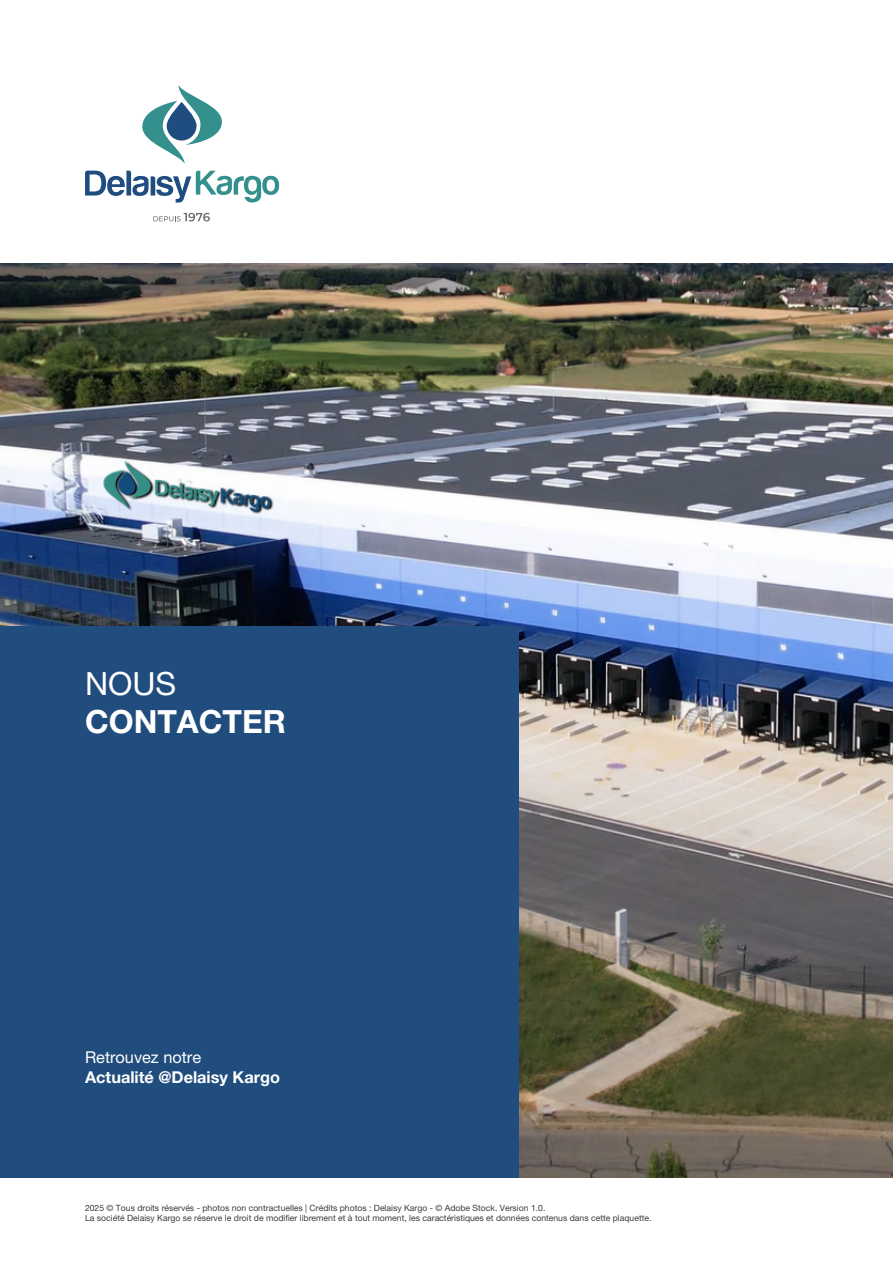
<style>
.page{position:relative;width:893px;height:1263px;background:#fff}
.page>*{position:absolute;margin:0;border:0;box-sizing:border-box;transform-origin:0 0}
.t1{font:700 31.95px "Helvetica Neue LT Pro";color:#fff}
.t2{font:31.95px "Helvetica Neue LT Pro";color:#fff}
.t3{font:700 16.35px "Helvetica Neue LT Pro";color:#fff}
.t4{font:16.35px "Helvetica Neue LT Pro";color:#fff}
.t5{font:8.7px/10.4px "Helvetica Neue LT Pro";color:#3c3c3b}
</style>
<div class="page">
<svg style="left:142px;top:85px;width:80px;height:79px"></svg>
<svg style="left:85px;top:171px;width:194px;height:32px"></svg>
<svg style="left:153px;top:213px;width:57px;height:8px"></svg>
<img style="left:0;top:264px;width:893px;height:914px">
<div style="left:0;top:626px;width:519px;height:552px;background:#204d7d"></div>
<h1 class="t2" style="left:85px;top:664px;width:93px">NOUS</h1>
<h1 class="t1" style="left:85px;top:702px;width:202px">CONTACTER</h1>
<h2 class="t4" style="left:85px;top:1047px;width:118px">Retrouvez notre</h2>
<h2 class="t3" style="left:85px;top:1067px;width:197px">Actualité @Delaisy Kargo</h2>
<p class="t5" style="left:85px;top:1202px;width:568px">2025 © Tous droits réservés - photos non contractuelles | Crédits photos : Delaisy Kargo - © Adobe Stock. Version 1.0.<br>La société Delaisy Kargo se réserve le droit de modifier librement et à tout moment, les caractéristiques et données contenus dans cette plaquette.</p>
</div>
